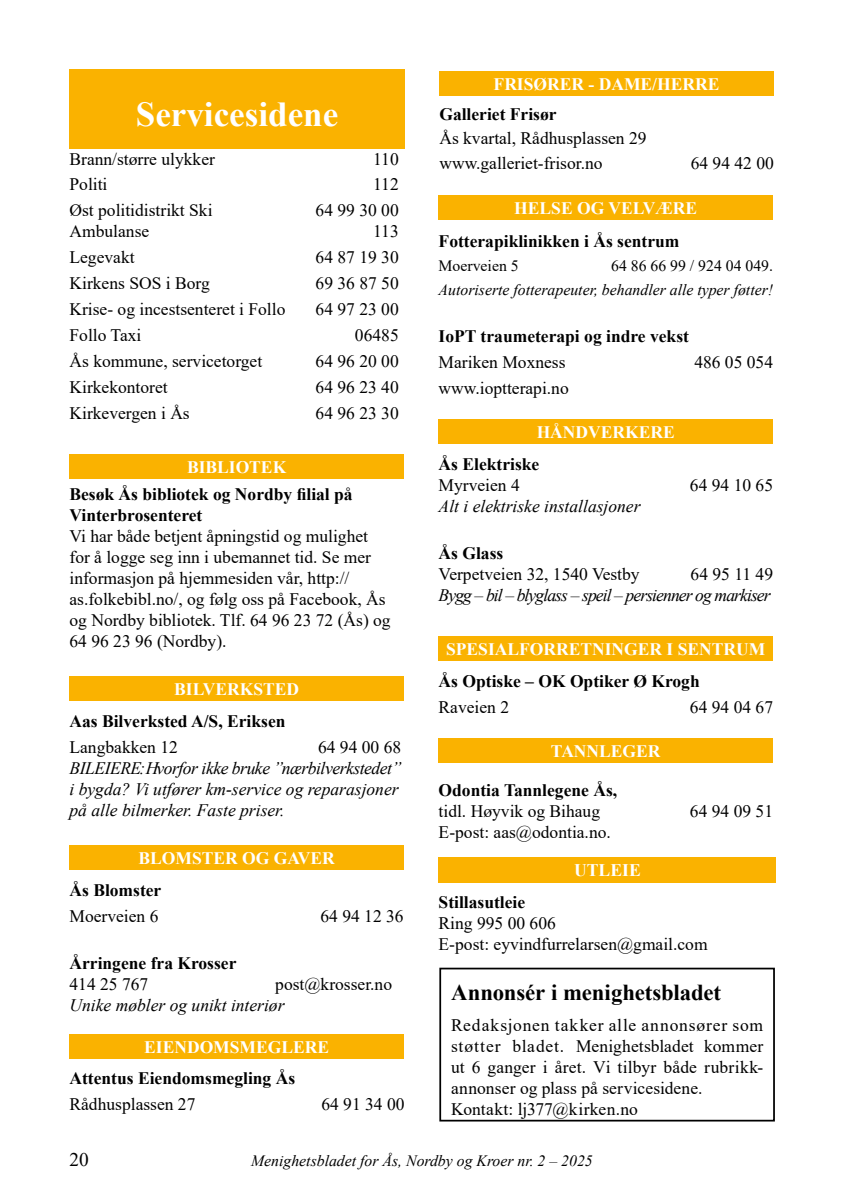
<style>
.page{position:relative;width:844px;height:1191px;background:#fff}
.page>*{position:absolute;margin:0;border:0;box-sizing:border-box;transform-origin:0 0}
.t1{font:700 35px "Times New Roman";color:#fff}
.t2{font:700 22.75px "Times New Roman";letter-spacing:-.005em;color:#000}
.t3{font:19.25px "Times New Roman";color:#000}
.t4{font:700 17.68px "Times New Roman";color:#fff}
.t5{font:17.5px/21px "Times New Roman";color:#000}
.t6{font:700 17.5px/21px "Times New Roman";color:#000}
.t7{font:italic 17.5px/21px "Times New Roman";color:#000}
.t8{font:700 17.5px "Times New Roman";color:#fff}
.t9{font:italic 17.5px "Times New Roman";letter-spacing:-.05em;color:#000}
.t10{font:italic 15.75px "Times New Roman";color:#000}
.t11{font:15.75px "Times New Roman";color:#000}
</style>
<div class="page">
<div style="left:69px;top:69px;width:335px;height:80px;background:#fab200"></div>
<div style="left:69px;top:454px;width:334px;height:24px;background:#fab200"></div>
<div style="left:69px;top:676px;width:334px;height:25px;background:#fab200"></div>
<div style="left:69px;top:845px;width:334px;height:25px;background:#fab200"></div>
<div style="left:69px;top:1033px;width:334px;height:25px;background:#fab200"></div>
<div style="left:438px;top:857px;width:338px;height:25px;background:#fab200"></div>
<div style="left:439px;top:967px;width:335px;height:154px;border:2px solid #000"></div>
<div style="left:439px;top:71px;width:334px;height:24px;background:#fab200"></div>
<div style="left:438px;top:195px;width:334px;height:25px;background:#fab200"></div>
<div style="left:438px;top:419px;width:334px;height:24px;background:#fab200"></div>
<div style="left:438px;top:636px;width:334px;height:24px;background:#fab200"></div>
<div style="left:438px;top:738px;width:334px;height:24px;background:#fab200"></div>
<h1 class="t1" style="left:136px;top:89px;width:204px">Servicesidene</h1>
<p class="t5" style="left:69px;top:148px;width:147px">Brann/større ulykker</p>
<p class="t5" style="left:373px;top:148px;width:27px">110</p>
<p class="t5" style="left:69px;top:173px;width:39px">Politi</p>
<p class="t5" style="left:373px;top:173px;width:27px">112</p>
<p class="t5" style="left:69px;top:199px;width:144px">Øst politidistrikt Ski</p>
<p class="t5" style="left:315px;top:199px;width:85px">64 99 30 00</p>
<p class="t5" style="left:69px;top:220px;width:81px">Ambulanse</p>
<p class="t5" style="left:373px;top:220px;width:27px">113</p>
<p class="t5" style="left:69px;top:246px;width:67px">Legevakt</p>
<p class="t5" style="left:315px;top:246px;width:85px">64 87 19 30</p>
<p class="t5" style="left:69px;top:272px;width:142px">Kirkens SOS i Borg</p>
<p class="t5" style="left:315px;top:272px;width:85px">69 36 87 50</p>
<p class="t5" style="left:69px;top:298px;width:217px">Krise- og incestsenteret i Follo</p>
<p class="t5" style="left:315px;top:298px;width:85px">64 97 23 00</p>
<p class="t5" style="left:69px;top:324px;width:73px">Follo Taxi</p>
<p class="t5" style="left:355px;top:324px;width:45px">06485</p>
<p class="t5" style="left:69px;top:350px;width:194px">Ås kommune, servicetorget</p>
<p class="t5" style="left:315px;top:350px;width:85px">64 96 20 00</p>
<p class="t5" style="left:69px;top:376px;width:100px">Kirkekontoret</p>
<p class="t5" style="left:315px;top:376px;width:85px">64 96 23 40</p>
<p class="t5" style="left:69px;top:402px;width:122px">Kirkevergen i Ås</p>
<p class="t5" style="left:315px;top:402px;width:85px">64 96 23 30</p>
<p class="t8" style="left:187px;top:454px;width:101px">BIBLIOTEK</p>
<p class="t6" style="left:69px;top:482px;width:284px">Besøk Ås bibliotek og Nordby filial på<br>Vinterbrosenteret</p>
<p class="t5" style="left:69px;top:524px;width:322px">Vi har både betjent åpningstid og mulighet for å logge seg inn i ubemannet tid. Se mer informasjon på hjemmesiden vår, http:// as.folkebibl.no/, og følg oss på Facebook, Ås og Nordby bibliotek. Tlf. 64 96 23 72 (Ås) og 64 96 23 96 (Nordby).</p>
<p class="t8" style="left:174px;top:676px;width:126px">BILVERKSTED</p>
<p class="t6" style="left:69px;top:710px;width:217px">Aas Bilverksted A/S, Eriksen</p>
<p class="t5" style="left:69px;top:736px;width:110px">Langbakken 12</p>
<p class="t5" style="left:318px;top:736px;width:85px">64 94 00 68</p>
<p class="t7" style="left:69px;top:757px;width:333px">BILEIERE: Hvorfor ikke bruke ”nærbilverkstedet” i bygda? Vi utfører km-service og reparasjoner på alle bilmerker. Faste priser.</p>
<p class="t8" style="left:138px;top:845px;width:198px">BLOMSTER OG GAVER</p>
<p class="t6" style="left:69px;top:879px;width:93px">Ås Blomster</p>
<p class="t5" style="left:69px;top:905px;width:90px">Moerveien 6</p>
<p class="t5" style="left:320px;top:905px;width:85px">64 94 12 36</p>
<p class="t6" style="left:69px;top:952px;width:168px">Årringene fra Krosser</p>
<p class="t5" style="left:69px;top:973px;width:80px">414 25 767</p>
<p class="t5" style="left:275px;top:973px;width:118px">post@krosser.no</p>
<p class="t7" style="left:69px;top:994px;width:216px">Unike møbler og unikt interiør</p>
<p class="t8" style="left:144px;top:1034px;width:186px">EIENDOMSMEGLERE</p>
<p class="t6" style="left:69px;top:1067px;width:227px">Attentus Eiendomsmegling Ås</p>
<p class="t5" style="left:69px;top:1093px;width:127px">Rådhusplassen 27</p>
<p class="t5" style="left:321px;top:1093px;width:85px">64 91 34 00</p>
<p class="t8" style="left:493px;top:71px;width:227px">FRISØRER - DAME/HERRE</p>
<p class="t6" style="left:439px;top:103px;width:119px">Galleriet Frisør</p>
<p class="t5" style="left:439px;top:126px;width:209px;line-height:24.2px">Ås kvartal, Rådhusplassen 29 www.galleriet-frisor.no</p>
<p class="t5" style="left:690px;top:152px;width:85px">64 94 42 00</p>
<p class="t8" style="left:514px;top:195px;width:184px">HELSE OG VELVÆRE</p>
<p class="t6" style="left:438px;top:230px;width:242px">Fotterapiklinikken i Ås sentrum</p>
<p class="t11" style="left:438px;top:254px;width:82px">Moerveien 5</p>
<p class="t11" style="left:611px;top:254px;width:163px">64 86 66 99 / 924 04 049.</p>
<p class="t10" style="left:438px;top:278px;width:336px">Autoriserte fotterapeuter, behandler alle typer føtter!</p>
<p class="t6" style="left:438px;top:325px;width:252px">IoPT traumeterapi og indre vekst</p>
<p class="t5" style="left:438px;top:351px;width:128px">Mariken Moxness</p>
<p class="t5" style="left:694px;top:351px;width:80px">486 05 054</p>
<p class="t5" style="left:438px;top:377px;width:132px">www.ioptterapi.no</p>
<p class="t8" style="left:536px;top:419px;width:140px">HÅNDVERKERE</p>
<p class="t6" style="left:438px;top:453px;width:102px">Ås Elektriske</p>
<p class="t5" style="left:438px;top:474px;width:83px">Myrveien 4</p>
<p class="t5" style="left:689px;top:474px;width:85px">64 94 10 65</p>
<p class="t7" style="left:438px;top:495px;width:203px">Alt i elektriske installasjoner</p>
<p class="t6" style="left:438px;top:542px;width:66px">Ås Glass</p>
<p class="t5" style="left:438px;top:563px;width:202px">Verpetveien 32, 1540 Vestby</p>
<p class="t5" style="left:690px;top:563px;width:84px">64 95 11 49</p>
<p class="t9" style="left:438px;top:583px;width:333px">Bygg – bil – blyglass – speil – persienner og markiser</p>
<p class="t8" style="left:446px;top:636px;width:320px">SPESIALFORRETNINGER I SENTRUM</p>
<p class="t6" style="left:438px;top:670px;width:262px">Ås Optiske – OK Optiker Ø Krogh</p>
<p class="t5" style="left:438px;top:695px;width:72px">Raveien 2</p>
<p class="t5" style="left:689px;top:695px;width:85px">64 94 04 67</p>
<p class="t8" style="left:551px;top:738px;width:111px">TANNLEGER</p>
<p class="t6" style="left:438px;top:779px;width:180px">Odontia Tannlegene Ås,</p>
<p class="t5" style="left:438px;top:800px;width:163px">tidl. Høyvik og Bihaug</p>
<p class="t5" style="left:689px;top:800px;width:85px">64 94 09 51</p>
<p class="t5" style="left:438px;top:821px;width:174px">E-post: aas@odontia.no.</p>
<p class="t4" style="left:574px;top:857px;width:68px">UTLEIE</p>
<p class="t6" style="left:438px;top:891px;width:88px">Stillasutleie</p>
<p class="t5" style="left:438px;top:912px;width:270px">Ring 995 00 606<br>E-post: eyvindfurrelarsen@gmail.com</p>
<h2 class="t2" style="left:451px;top:975px;width:271px">Annonsér i menighetsbladet</h2>
<p class="t5" style="left:451px;top:1013px;width:313px">Redaksjonen takker alle annonsører som støtter bladet. Menighetsbladet kommer ut 6 ganger i året. Vi tilbyr både rubrikk&shy;annonser og plass på servicesidene.<br>Kontakt: lj377@kirken.no</p>
<p class="t3" style="left:69px;top:1146px;width:21px">20</p>
<p class="t10" style="left:251px;top:1149px;width:343px">Menighetsbladet for Ås, Nordby og Kroer nr. 2 – 2025</p>
</div>
